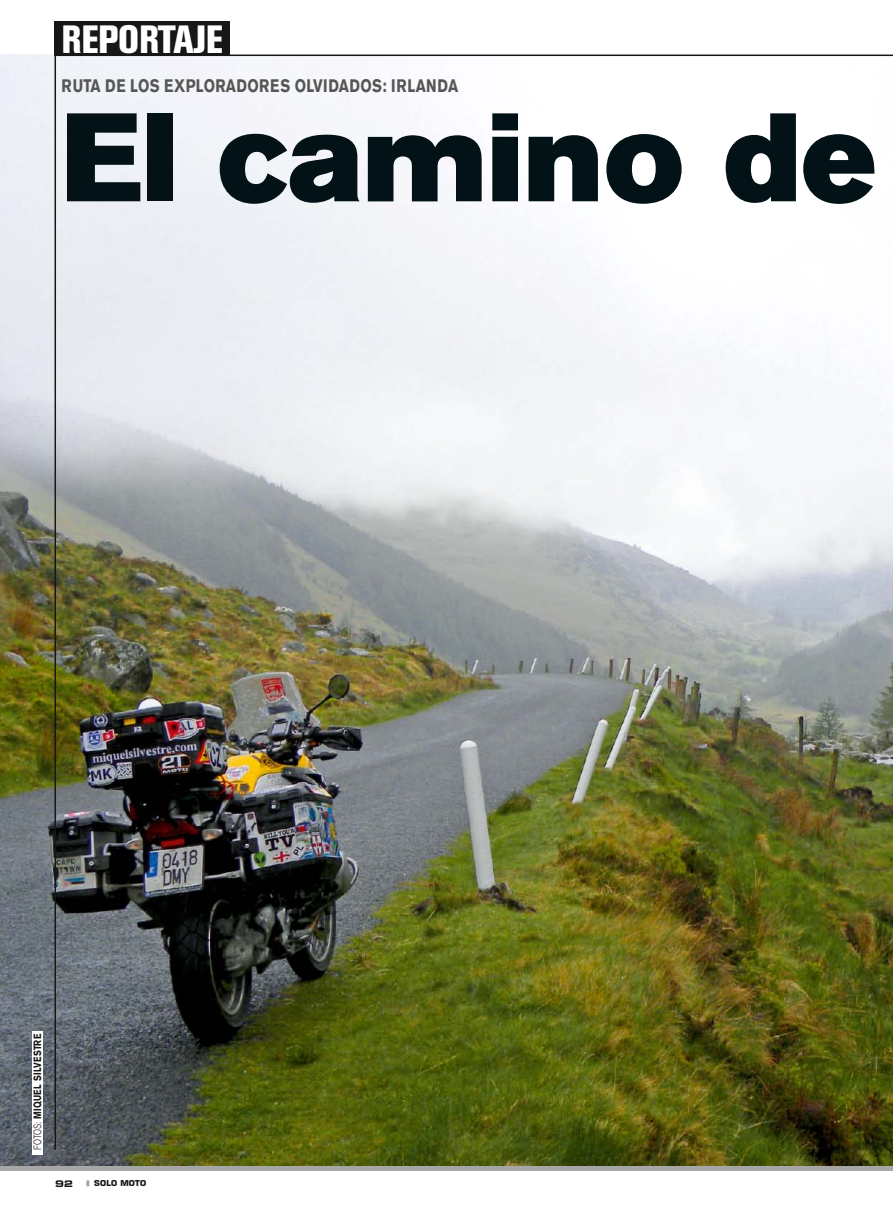
<style>
.page{position:relative;width:893px;height:1212px;background:#fff}
.page>*{position:absolute;margin:0;border:0;box-sizing:border-box;transform-origin:0 0}
.t1{font:124.5px "Akzidenz Grotesk BE Super";color:#031217}
.t2{font:800 condensed 39px "Akzidenz Grotesk BE";letter-spacing:-.01em;color:#fff}
.t3{font:700 18px "Akzidenz Grotesk BE";letter-spacing:.04em;color:#565655;scale:.8 1}
.t4{font:700 10.5px "Akzidenz Grotesk BE";color:#181716;scale:.8 1}
.t5{font:9px "Eurostile Bold Extended Two";color:#181716}
.t6{font:700 7.95px "Eurostile";letter-spacing:.02em;color:#181716}
.s1{font-weight:300}
</style>
<div class="page">
<img style="left:0;top:55px;width:893px;height:1111px">
<div style="left:0;top:1166px;width:893px;height:5px;background:#a7a7a8"></div>
<svg style="left:86px;top:1180px;width:4px;height:7px"></svg>
<div style="left:55px;top:21px;width:175px;height:35px;background:#181716"></div>
<img style="left:55px;top:55px;width:838px;height:1096px">
<div style="left:32px;top:1031px;width:11px;height:123px;background:#fff"></div>
<h2 class="t2" style="left:62px;top:17px;width:163px">REPORTAJE</h2>
<p class="t3" style="left:62px;top:76px;width:495px">RUTA DE LOS EXPLORADOR ES OLVIDADOS: IR LANDA</p>
<h1 class="t1" style="left:62px;top:85px;width:816px">El camino de</h1>
<p class="t4" style="left:31px;top:1150px;width:146px;rotate:-90deg"><span class="s1">FOTOS:</span> MI QUEL SILVESTRE</p>
<p class="t5" style="left:55px;top:1177px;width:19px">92</p>
<p class="t6" style="left:94px;top:1178px;width:53px">SOLO MOTO</p>
</div>
